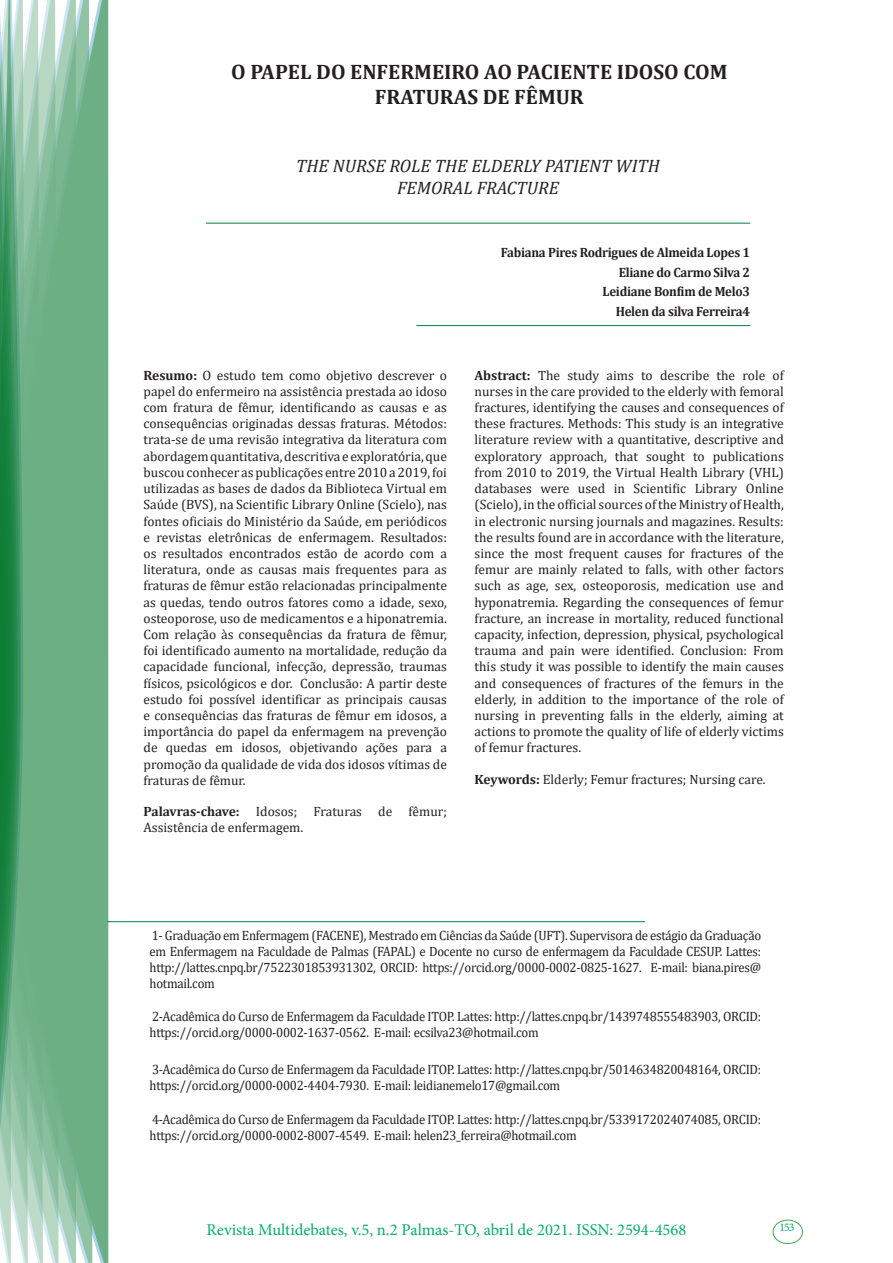
<style>
.page{position:relative;width:893px;height:1263px;background:#fff}
.page>*{position:absolute;margin:0;border:0;box-sizing:border-box;transform-origin:0 0}
.t1{font:700 21px/25.2px "Cambria";color:#231f20;text-align:center}
.t2{font:italic 18px/21.6px "Cambria";color:#231f20;text-align:center}
.t3{font:16.5px "Minion Pro";color:#00b064}
.Sem_Espaçamento{font:13.5px/16.2px "Cambria";color:#231f20;text-align:justify}
.Currículo{font:13.5px/16.2px "Cambria";letter-spacing:-.02em;color:#231f20;scale:.95 1}
.Autores{font:700 13.5px "Cambria";letter-spacing:-.02em;color:#231f20;scale:.95 1}
.t4{font:11.7px "Minion Pro";color:#00b064}
.s1{font-weight:700}
</style>
<div class="page">
<svg style="left:95px;top:0;width:16px;height:1263px;background:#85bd9a"></svg>
<svg style="left:79px;top:0;width:16px;height:1263px;background:#71b289"></svg>
<svg style="left:62px;top:0;width:17px;height:1263px;background:#75b48c"></svg>
<svg style="left:45px;top:0;width:17px;height:1263px;background:#7cb792"></svg>
<svg style="left:30px;top:0;width:15px;height:1263px;background:#80ba96"></svg>
<svg style="left:0;top:0;width:30px;height:1263px;background:#61a97f"></svg>
<div style="left:772px;top:1219px;width:31px;height:25px;border:1px solid #40ae49;border-radius:50%"></div>
<hr style="left:107px;top:921px;width:538px;height:1px;background:#008540">
<hr style="left:206px;top:223px;width:544px;height:1px;background:#008540">
<hr style="left:416px;top:325px;width:334px;height:1px;background:#008540">
<p class="t1" style="left:231px;top:59px;width:498px">O PAPEL DO ENFERMEIRO AO PACIENTE IDOSO COM<br>FRATURAS DE FÊMUR</p>
<p class="t2" style="left:296px;top:154px;width:365px">THE NURSE ROLE THE ELDERLY PATIENT WITH<br>FEMORAL FRACTURE</p>
<p class="Sem_Espaçamento" style="left:144px;top:367px;width:305px"><span class="s1">Resumo:</span> O estudo tem como objetivo descrever o papel do enfermeiro na assistência prestada ao idoso com fratura de fêmur, identificando as causas e as consequências originadas dessas fraturas. Métodos: trata-se de uma revisão integrativa da literatura com abordagem quantitativa, descritiva e exploratória, que buscou conhecer as publicações entre 2010 a 2019, foi utilizadas as bases de dados da Biblioteca Virtual em Saúde (BVS), na Scientific Library Online (Scielo), nas fontes oficiais do Ministério da Saúde, em periódicos e revistas eletrônicas de enfermagem. Resultados: os resultados encontrados estão de acordo com a literatura, onde as causas mais frequentes para as fraturas de fêmur estão relacionadas principalmente as quedas, tendo outros fatores como a idade, sexo, osteoporose, uso de medicamentos e a hiponatremia.<br>Com relação às consequências da fratura de fêmur, foi identificado aumento na mortalidade, redução da capacidade funcional, infecção, depressão, traumas físicos, psicológicos e dor. Conclusão: A partir deste estudo foi possível identificar as principais causas e consequências das fraturas de fêmur em idosos, a importância do papel da enfermagem na prevenção de quedas em idosos, objetivando ações para a promoção da qualidade de vida dos idosos vítimas de fraturas de fêmur.</p>
<p class="Sem_Espaçamento" style="left:144px;top:803px;width:305px"><span class="s1">Palavras-chave:</span> Idosos; Fraturas de fêmur;<br>Assistência de enfermagem.</p>
<p class="Autores" style="left:501px;top:243px;width:264px">Fabiana Pires Rodrigues de Almeida Lopes 1</p>
<p class="Autores" style="left:619px;top:263px;width:140px">Eliane do Carmo Silva 2</p>
<p class="Autores" style="left:603px;top:282px;width:157px">Leidiane Bonfim de Melo3</p>
<p class="Autores" style="left:616px;top:302px;width:143px">Helen da silva Ferreira4</p>
<p class="Sem_Espaçamento" style="left:475px;top:367px;width:311px"><span class="s1">Abstract:</span> The study aims to describe the role of nurses in the care provided to the elderly with femoral fractures, identifying the causes and consequences of these fractures. Methods: This study is an integrative literature review with a quantitative, descriptive and exploratory approach, that sought to publications from 2010 to 2019, the Virtual Health Library (VHL) databases were used in Scientific Library Online (Scielo), in the official sources of the Ministry of Health, in electronic nursing journals and magazines. Results: the results found are in accordance with the literature, since the most frequent causes for fractures of the femur are mainly related to falls, with other factors such as age, sex, osteoporosis, medication use and hyponatremia. Regarding the consequences of femur fracture, an increase in mortality, reduced functional capacity, infection, depression, physical, psychological trauma and pain were identified. Conclusion: From this study it was possible to identify the main causes and consequences of fractures of the femurs in the elderly, in addition to the importance of the role of nursing in preventing falls in the elderly, aiming at actions to promote the quality of life of elderly victims of femur fractures.</p>
<p class="Sem_Espaçamento" style="left:475px;top:771px;width:293px"><span class="s1">Keywords:</span> Elderly; Femur fractures; Nursing care.</p>
<p class="Currículo" style="left:150px;top:927px;width:645px;text-align:justify">1- Graduação em Enfermagem (FACENE), Mestrado em Ciências da Saúde (UFT). Supervisora de estágio da Graduação em Enfermagem na Faculdade de Palmas (FAPAL) e Docente no curso de enfermagem da Faculdade CESUP. Lattes: http://lattes.cnpq.br/7522301853931302, ORCID: https://orcid.org/0000-0002-0825-1627. E-mail: biana.pires@ hotmail.com</p>
<p class="Currículo" style="left:150px;top:1008px;width:645px">2-Acadêmica do Curso de Enfermagem da Faculdade ITOP. Lattes: http://lattes.cnpq.br/1439748555483903, ORCID: https://orcid.org/0000-0002-1637-0562. E-mail: ecsilva23@hotmail.com</p>
<p class="Currículo" style="left:150px;top:1061px;width:645px">3-Acadêmica do Curso de Enfermagem da Faculdade ITOP. Lattes: http://lattes.cnpq.br/5014634820048164, ORCID: https://orcid.org/0000-0002-4404-7930. E-mail: leidianemelo17@gmail.com</p>
<p class="Currículo" style="left:150px;top:1111px;width:645px">4-Acadêmica do Curso de Enfermagem da Faculdade ITOP. Lattes: http://lattes.cnpq.br/5339172024074085, ORCID: https://orcid.org/0000-0002-8007-4549. E-mail: helen23_ferreira@hotmail.com</p>
<p class="t3" style="left:207px;top:1218px;width:481px">Revista Multidebates, v.5, n.2 Palmas-TO, abril de 2021. ISSN: 2594-4568</p>
<p class="t4" style="left:779px;top:1219px;width:16px">153</p>
</div>
